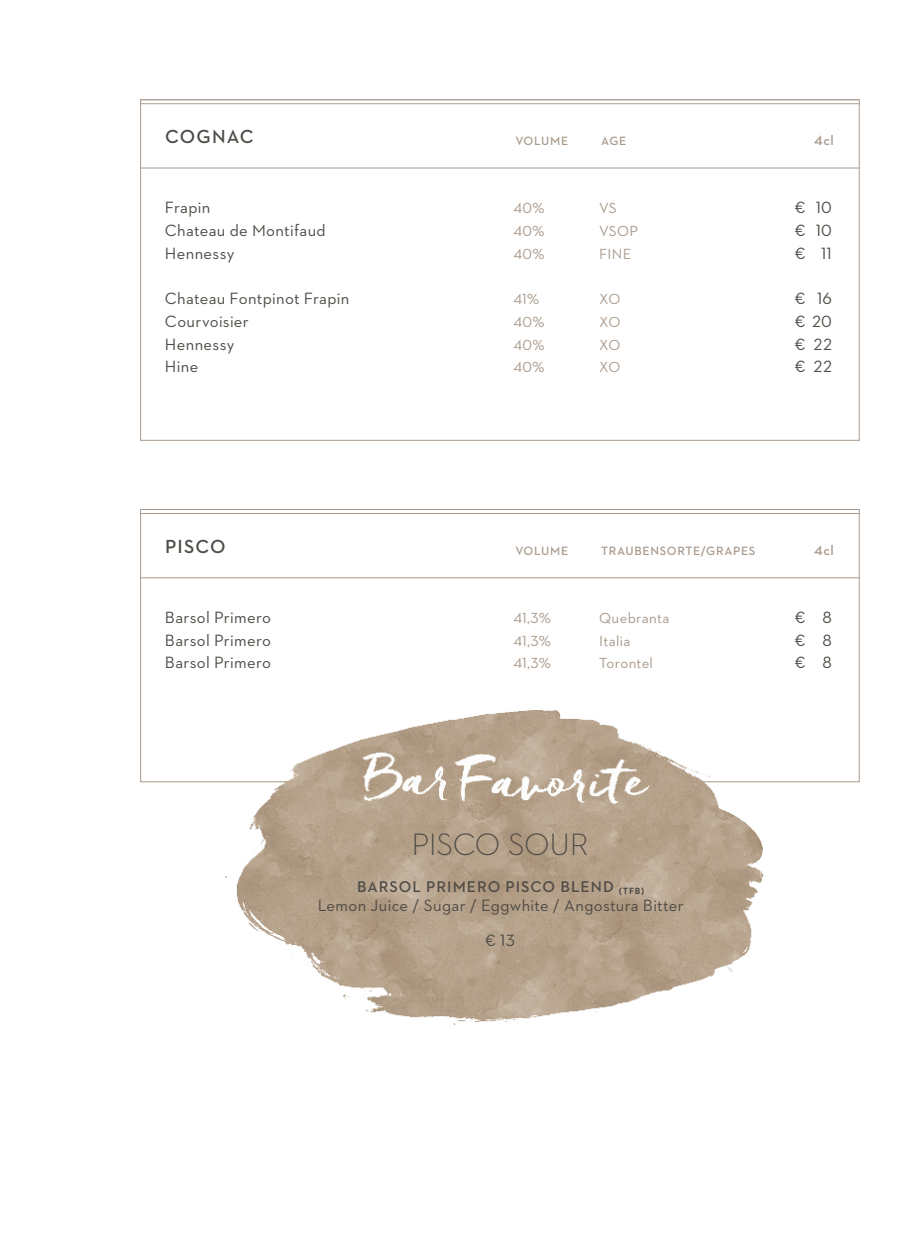
<style>
.page{position:relative;width:918px;height:1241px;background:#fff}
.page>*{position:absolute;margin:0;border:0;box-sizing:border-box;transform-origin:0 0}
.FLIESSTEXT{font:300 31.5px "Neutraface 2 Text";letter-spacing:-.015em;color:#4f4b46}
.FLIESSTEXT-2{font:600 19.25px "Neutraface 2 Text";letter-spacing:.055em;color:#4f4b46}
.FLIESSTEXT-3{font:16.62px "Neutraface 2 Text";letter-spacing:.02em;color:#4f4b46}
.FLIESSTEXT-4{font:600 15.75px "Neutraface 2 Text";letter-spacing:.06em;color:#4f4b46}
.FLIESSTEXT-5{font:14.88px "Neutraface 2 Text";letter-spacing:.02em;color:#a99a8c}
.FLIESSTEXT-6{font:600 14px "Neutraface 2 Text";letter-spacing:.05em;color:#a99a8c}
.FLIESSTEXT-7{font:600 12.25px "Neutraface 2 Text";letter-spacing:.055em;color:#a99a8c}
</style>
<div class="page">
<hr style="left:140px;top:103px;width:719px;height:1px;background:#a99a8c">
<hr style="left:140px;top:99px;width:719px;height:1px;background:#a99a8c">
<hr style="left:140px;top:513px;width:719px;height:1px;background:#a99a8c">
<hr style="left:140px;top:167px;width:719px;height:1px;background:#a99a8c">
<hr style="left:140px;top:577px;width:719px;height:1px;background:#a99a8c">
<img style="left:226px;top:710px;width:548px;height:315px">
<p class="FLIESSTEXT-2" style="left:165px;top:124px;width:90px">COGNAC</p>
<p class="FLIESSTEXT-7" style="left:515px;top:133px;width:55px">VOLUME</p>
<p class="FLIESSTEXT-7" style="left:601px;top:133px;width:27px">AGE</p>
<p class="FLIESSTEXT-6" style="left:814px;top:131px;width:21px">4cl</p>
<p class="FLIESSTEXT-3" style="left:165px;top:197px;width:47px">Frapin</p>
<p class="FLIESSTEXT-5" style="left:513px;top:199px;width:33px">40%</p>
<p class="FLIESSTEXT-5" style="left:599px;top:199px;width:19px">VS</p>
<p class="FLIESSTEXT-3" style="left:795px;top:197px;width:39px">€ 10</p>
<p class="FLIESSTEXT-3" style="left:165px;top:220px;width:162px">Chateau de Montifaud</p>
<p class="FLIESSTEXT-5" style="left:513px;top:221px;width:33px">40%</p>
<p class="FLIESSTEXT-5" style="left:599px;top:221px;width:41px">VSOP</p>
<p class="FLIESSTEXT-3" style="left:795px;top:220px;width:39px">€ 10</p>
<p class="FLIESSTEXT-3" style="left:165px;top:242px;width:71px">Hennessy</p>
<p class="FLIESSTEXT-5" style="left:513px;top:244px;width:33px">40%</p>
<p class="FLIESSTEXT-5" style="left:599px;top:244px;width:34px">FINE</p>
<p class="FLIESSTEXT-3" style="left:795px;top:242px;width:39px">€ 11</p>
<p class="FLIESSTEXT-3" style="left:165px;top:288px;width:186px">Chateau Fontpinot Frapin</p>
<p class="FLIESSTEXT-5" style="left:513px;top:290px;width:27px">41%</p>
<p class="FLIESSTEXT-5" style="left:599px;top:290px;width:23px">XO</p>
<p class="FLIESSTEXT-3" style="left:795px;top:288px;width:39px">€ 16</p>
<p class="FLIESSTEXT-3" style="left:165px;top:311px;width:85px">Courvoisier</p>
<p class="FLIESSTEXT-5" style="left:513px;top:312px;width:33px">40%</p>
<p class="FLIESSTEXT-5" style="left:599px;top:312px;width:23px">XO</p>
<p class="FLIESSTEXT-3" style="left:795px;top:311px;width:39px">€ 20</p>
<p class="FLIESSTEXT-3" style="left:165px;top:333px;width:71px">Hennessy</p>
<p class="FLIESSTEXT-5" style="left:513px;top:335px;width:33px">40%</p>
<p class="FLIESSTEXT-5" style="left:599px;top:335px;width:23px">XO</p>
<p class="FLIESSTEXT-3" style="left:795px;top:333px;width:39px">€ 22</p>
<p class="FLIESSTEXT-3" style="left:165px;top:356px;width:35px">Hine</p>
<p class="FLIESSTEXT-5" style="left:513px;top:358px;width:33px">40%</p>
<p class="FLIESSTEXT-5" style="left:599px;top:358px;width:23px">XO</p>
<p class="FLIESSTEXT-3" style="left:795px;top:356px;width:39px">€ 22</p>
<p class="FLIESSTEXT-2" style="left:165px;top:534px;width:62px">PISCO</p>
<p class="FLIESSTEXT-7" style="left:515px;top:542px;width:55px">VOLUME</p>
<p class="FLIESSTEXT-7" style="left:601px;top:542px;width:156px">TRAUBENSORTE/GRAPES</p>
<p class="FLIESSTEXT-6" style="left:814px;top:541px;width:21px">4cl</p>
<p class="FLIESSTEXT-3" style="left:165px;top:606px;width:107px">Barsol Primero</p>
<p class="FLIESSTEXT-5" style="left:513px;top:608px;width:39px">41,3%</p>
<p class="FLIESSTEXT-5" style="left:599px;top:608px;width:72px">Quebranta</p>
<p class="FLIESSTEXT-3" style="left:795px;top:606px;width:39px">€ 8</p>
<p class="FLIESSTEXT-3" style="left:165px;top:629px;width:107px">Barsol Primero</p>
<p class="FLIESSTEXT-5" style="left:513px;top:631px;width:39px">41,3%</p>
<p class="FLIESSTEXT-5" style="left:599px;top:631px;width:33px">Italia</p>
<p class="FLIESSTEXT-3" style="left:795px;top:629px;width:39px">€ 8</p>
<p class="FLIESSTEXT-3" style="left:165px;top:652px;width:107px">Barsol Primero</p>
<p class="FLIESSTEXT-5" style="left:513px;top:654px;width:39px">41,3%</p>
<p class="FLIESSTEXT-5" style="left:599px;top:654px;width:55px">Torontel</p>
<p class="FLIESSTEXT-3" style="left:795px;top:652px;width:39px">€ 8</p>
<p class="FLIESSTEXT" style="left:411px;top:825px;width:179px">PISCO SOUR</p>
<p class="FLIESSTEXT-4" style="left:357px;top:876px;width:289px">BARSOL PRIMERO PISCO BLEND <sub>(TFB)</sub></p>
<p class="FLIESSTEXT-3" style="left:318px;top:895px;width:367px">Lemon Juice / Sugar / Eggwhite / Angostura Bitter</p>
<p class="FLIESSTEXT-3" style="left:485px;top:930px;width:31px">€ 13</p>
</div>
